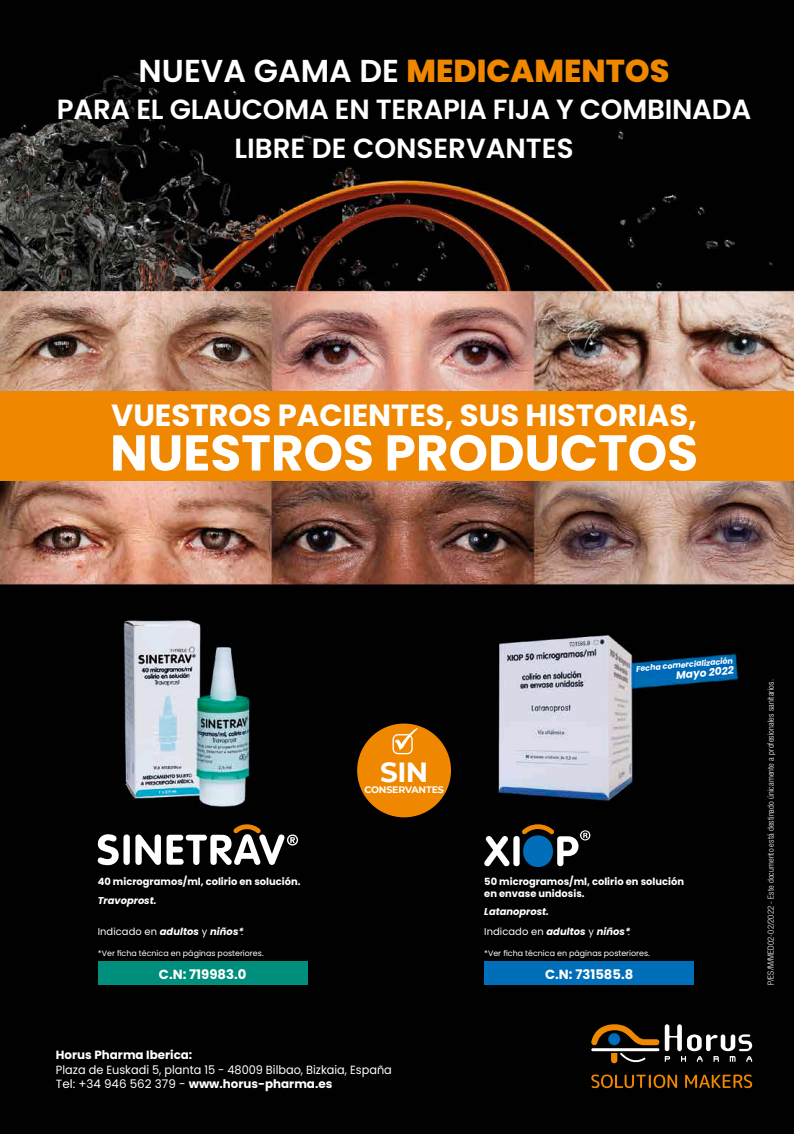
<style>
.page{position:relative;width:794px;height:1134px;background:#fff}
.page>*{position:absolute;margin:0;border:0;box-sizing:border-box;transform-origin:0 0}
.t1{font:700 50.2px "Poppins";color:#fff}
.t2{font:800 31.7px "Poppins";color:#f08700}
.t3{font:700 30.6px "Poppins";color:#fff}
.t4{font:600 27.7px/39.6px "Poppins";letter-spacing:-.01em;color:#fff;text-align:center}
.t5{font:700 27.7px "Montserrat";color:#fff}
.t6{font:700 13.2px "Poppins";color:#fff}
.t7{font:11.9px/14.3px "Poppins";color:#fff;scale:.95 1}
.t8{font:700 11.9px "Poppins";color:#fff}
.t9{font:italic 700 10.6px "Poppins";color:#fff}
.t10{font:700 9.9px/11.9px "Poppins";color:#fff}
.t11{font:italic 700 9.9px "Poppins";letter-spacing:.005em;color:#fff}
.t12{font:700 9.4px "Montserrat";letter-spacing:-.02em;color:#fff}
.t13{font:300 condensed 8.6px "Helvetica Neue LT Std";letter-spacing:.01em;color:#fff}
.t14{font:7.9px "Poppins";color:#fff}
.t15{font:italic 700 7.9px "Poppins";color:#fff}
.s1{font-weight:600;color:#fff}
.s2{font-weight:400;font-style:normal}
.s3{font-weight:700}
</style>
<div class="page">
<img style="left:0;top:0;width:794px;height:1134px">
<div style="left:0;top:391px;width:794px;height:90px;background:#f08700"></div>
<svg style="left:665px;top:1024px;width:87px;height:38px"></svg>
<svg style="left:591px;top:1024px;width:68px;height:43px;background:#42331d"></svg>
<svg style="left:591px;top:1074px;width:86px;height:14px"></svg>
<svg style="left:685px;top:1074px;width:67px;height:14px"></svg>
<div style="left:357px;top:723px;width:94px;height:94px;background:#f08700;border-radius:50%"></div>
<div style="left:392px;top:734px;width:21px;height:20px;border:1px solid #fff;border-radius:5px"></div>
<svg style="left:394px;top:728px;width:24px;height:22px"></svg>
<div style="left:98px;top:962px;width:209px;height:23px;background:#008f7d"></div>
<svg style="left:97px;top:824px;width:201px;height:41px"></svg>
<div style="left:484px;top:962px;width:210px;height:23px;background:#006eb9"></div>
<svg style="left:484px;top:836px;width:25px;height:30px"></svg>
<div style="left:513px;top:836px;width:6px;height:30px;background:#fff;border-radius:3px"></div>
<svg style="left:522px;top:824px;width:68px;height:42px;background:#324955"></svg>
<h2 class="t2" style="left:139px;top:53px;width:532px"><span class="s1">NUEVA GAMA DE</span> MEDICAMENTOS</h2>
<h3 class="t4" style="left:57px;top:89px;width:696px">PARA EL GLAUCOMA EN TERAPIA FIJA Y COMBINADA<br>LIBRE DE CONSERVANTES</h3>
<h3 class="t3" style="left:111px;top:397px;width:587px">VUESTROS PACIENTES, SUS HISTORIAS,</h3>
<h1 class="t1" style="left:110px;top:424px;width:589px">NUESTROS PRODUCTOS</h1>
<p class="t10" style="left:98px;top:875px;width:204px">40 microgramos/ml, colirio en solución.</p>
<p class="t11" style="left:98px;top:895px;width:60px">Travoprost.</p>
<h3 class="t5" style="left:380px;top:752px;width:49px">SIN</h3>
<p class="t12" style="left:364px;top:783px;width:81px">CONSERVANTES</p>
<p class="t15" style="left:636px;top:664px;width:99px;rotate:-5deg">Fecha comercialización</p>
<p class="t9" style="left:675px;top:669px;width:59px;rotate:-5deg">Mayo 2022</p>
<p class="t10" style="left:484px;top:875px;width:201px">50 microgramos/ml, colirio en solución en envase unidosis.</p>
<p class="t11" style="left:484px;top:906px;width:66px">Latanoprost.</p>
<p class="t11" style="left:98px;top:926px;width:148px"><span class="s2">Indicado en</span> adultos <span class="s2">y</span> niños*<span class="s2">.</span></p>
<p class="t11" style="left:484px;top:926px;width:148px"><span class="s2">Indicado en</span> adultos <span class="s2">y</span> niños*<span class="s2">.</span></p>
<p class="t14" style="left:98px;top:949px;width:167px">*Ver ficha técnica en páginas posteriores.</p>
<p class="t14" style="left:484px;top:949px;width:167px">*Ver ficha técnica en páginas posteriores.</p>
<p class="t6" style="left:159px;top:967px;width:89px">C.N: 719983.0</p>
<p class="t8" style="left:56px;top:1048px;width:138px">Horus Pharma Iberica:</p>
<p class="t7" style="left:56px;top:1062px;width:355px">Plaza de Euskadi 5, planta 15 - 48009 Bilbao, Bizkaia, España<br>Tel: +34 946 562 379 - <span class="s3">www.horus-pharma.es</span></p>
<p class="t6" style="left:545px;top:967px;width:90px">C.N: 731585.8</p>
<p class="t13" style="left:766px;top:985px;width:307px;rotate:-90deg">P/ES/M/MED02-02/2022 - Este documento está destinado únicamente a profesionales sanitarios.</p>
</div>
